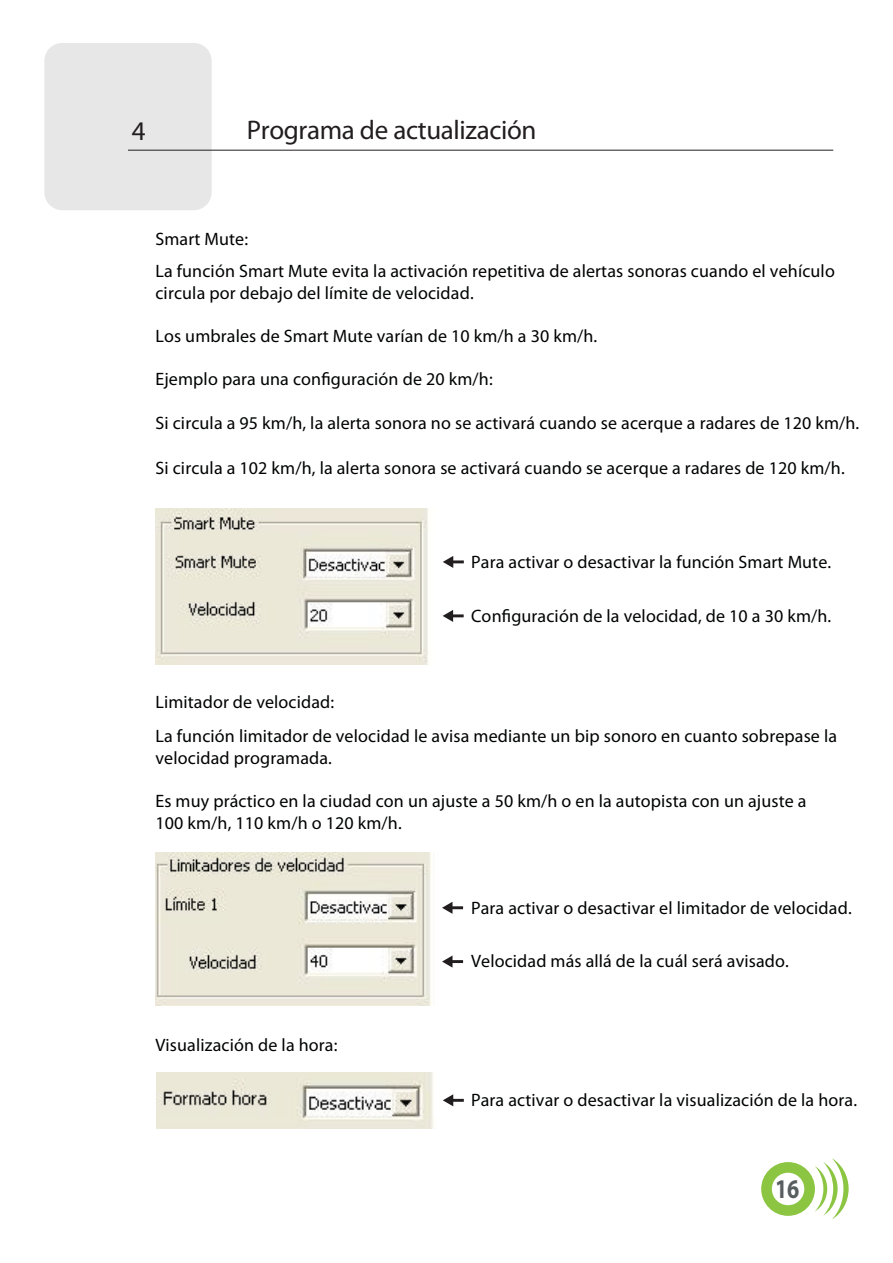
<style>
.page{position:relative;width:893px;height:1263px;background:#fff}
.page>*{position:absolute;margin:0;border:0;box-sizing:border-box;transform-origin:0 0}
.t1{font:700 27.15px "Myriad Pro";color:#585d60;scale:.81 1}
.t2{font:27px "Myriad Pro";letter-spacing:-.015em;color:#221e1f}
.t3{font:18px/21.6px "Myriad Pro";letter-spacing:.01em;color:#010202}
</style>
<div class="page">
<svg style="left:761px;top:1158px;width:87px;height:61px"></svg>
<div style="left:44px;top:43px;width:168px;height:167px;background:#e7e7e7;border-radius:18px"></div>
<svg style="left:443px;top:556px;width:21px;height:12px"></svg>
<img style="left:156px;top:509px;width:272px;height:156px">
<svg style="left:443px;top:610px;width:21px;height:12px"></svg>
<img style="left:155px;top:853px;width:276px;height:153px">
<svg style="left:442px;top:902px;width:21px;height:12px"></svg>
<svg style="left:442px;top:956px;width:21px;height:12px"></svg>
<img style="left:157px;top:1073px;width:277px;height:55px">
<svg style="left:443px;top:1094px;width:21px;height:12px"></svg>
<h2 class="t2" style="left:132px;top:121px;width:15px">4</h2>
<h2 class="t2" style="left:247px;top:119px;width:291px">Programa de actualización</h2>
<p class="t3" style="left:155px;top:230px;width:94px">Smart Mute:</p>
<p class="t3" style="left:155px;top:262px;width:681px">La función Smart Mute evita la activación repetitiva de alertas sonoras cuando el vehículo circula por debajo del límite de velocidad.</p>
<p class="t3" style="left:155px;top:327px;width:443px">Los umbrales de Smart Mute varían de 10 km/h a 30 km/h.</p>
<p class="t3" style="left:155px;top:370px;width:339px">Ejemplo para una configuración de 20 km/h:</p>
<p class="t3" style="left:155px;top:413px;width:705px">Si circula a 95 km/h, la alerta sonora no se activará cuando se acerque a radares de 120 km/h.</p>
<p class="t3" style="left:155px;top:458px;width:691px">Si circula a 102 km/h, la alerta sonora se activará cuando se acerque a radares de 120 km/h.</p>
<p class="t3" style="left:471px;top:552px;width:361px">Para activar o desactivar la función Smart Mute.</p>
<p class="t3" style="left:471px;top:606px;width:362px">Configuración de la velocidad, de 10 a 30 km/h.</p>
<p class="t3" style="left:155px;top:686px;width:683px;line-height:34.5px">Limitador de velocidad:<br>La función limitador de velocidad le avisa mediante un bip sonoro en cuanto sobrepase la</p>
<p class="t3" style="left:155px;top:748px;width:178px">velocidad programada.</p>
<p class="t3" style="left:155px;top:791px;width:653px">Es muy práctico en la ciudad con un ajuste a 50 km/h o en la autopista con un ajuste a<br>100 km/h, 110 km/h o 120 km/h.</p>
<p class="t3" style="left:471px;top:898px;width:382px">Para activar o desactivar el limitador de velocidad.</p>
<p class="t3" style="left:155px;top:1035px;width:184px">Visualización de la hora:</p>
<p class="t3" style="left:471px;top:951px;width:319px">Velocidad más allá de la cuál será avisado.</p>
<p class="t3" style="left:471px;top:1091px;width:388px">Para activar o desactivar la visualización de la hora.</p>
<h1 class="t1" style="left:775px;top:1179px;width:32px">16</h1>
</div>
